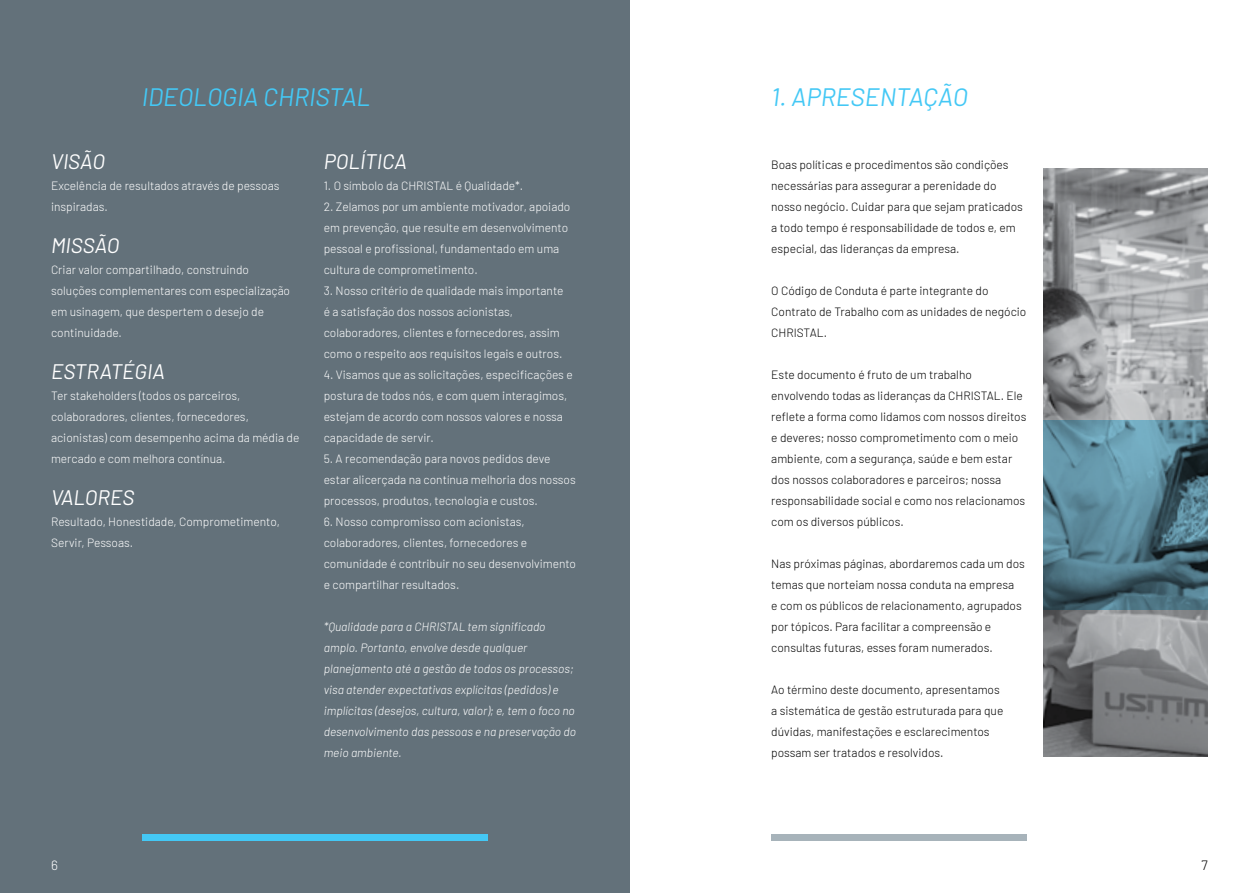
<style>
.page{position:relative;width:1259px;height:893px;background:#fff}
.page>*{position:absolute;margin:0;border:0;box-sizing:border-box;transform-origin:0 0}
.t1{font:italic 25.2px "Barlow";color:#44c8f5}
.t2{font:italic 21px "Barlow";color:#fff}
.t3{font:300 13.5px "Barlow";color:#000}
.t4{font:300 13.5px "Barlow";color:#fff}
.t5{font:300 12px/21px "Barlow";color:#fff}
.t6{font:300 12px/21px "Barlow";color:#000}
.t7{font:italic 300 12px/21px "Barlow";color:#fff}
</style>
<div class="page">
<div style="left:0;top:0;width:629px;height:893px;background:#63717a"></div>
<div style="left:142px;top:834px;width:346px;height:7px;background:#44c8f5"></div>
<div style="left:771px;top:834px;width:255px;height:7px;background:#a7b3ba"></div>
<img style="left:1043px;top:169px;width:165px;height:588px">
<svg style="left:1043px;top:421px;width:165px;height:189px;background:#527b8b"></svg>
<h1 class="t1" style="left:142px;top:78px;width:230px">IDEOLOGIA CHRISTAL</h1>
<h1 class="t1" style="left:771px;top:78px;width:198px">1. APRESENTAÇÃO</h1>
<h2 class="t2" style="left:51px;top:146px;width:55px">VISÃO</h2>
<p class="t5" style="left:51px;top:174px;width:230px">Excelência de resultados através de pessoas inspiradas.</p>
<h2 class="t2" style="left:51px;top:230px;width:70px">MISSÃO</h2>
<p class="t5" style="left:51px;top:258px;width:241px">Criar valor compartilhado, construindo soluções complementares com especialização em usinagem, que despertem o desejo de continuidade.</p>
<h2 class="t2" style="left:51px;top:356px;width:115px">ESTRATÉGIA</h2>
<p class="t5" style="left:51px;top:384px;width:250px">Ter stakeholders (todos os parceiros, colaboradores, clientes, fornecedores, acionistas) com desempenho acima da média de mercado e com melhora contínua.</p>
<h2 class="t2" style="left:51px;top:482px;width:85px">VALORES</h2>
<p class="t5" style="left:51px;top:510px;width:230px">Resultado, Honestidade, Comprometimento,<br>Servir, Pessoas.</p>
<h2 class="t2" style="left:324px;top:146px;width:85px">POLÍTICA</h2>
<p class="t5" style="left:324px;top:174px;width:201px">1. O símbolo da CHRISTAL é Qualidade*.</p>
<p class="t5" style="left:324px;top:195px;width:248px">2. Zelamos por um ambiente motivador, apoiado em prevenção, que resulte em desenvolvimento pessoal e profissional, fundamentado em uma cultura de comprometimento.</p>
<p class="t5" style="left:324px;top:279px;width:241px">3. Nosso critério de qualidade mais importante é a satisfação dos nossos acionistas, colaboradores, clientes e fornecedores, assim como o respeito aos requisitos legais e outros.</p>
<p class="t5" style="left:324px;top:363px;width:250px">4. Visamos que as solicitações, especificações e postura de todos nós, e com quem interagimos, estejam de acordo com nossos valores e nossa capacidade de servir.</p>
<p class="t5" style="left:324px;top:447px;width:253px">5. A recomendação para novos pedidos deve estar alicerçada na contínua melhoria dos nossos processos, produtos, tecnologia e custos.</p>
<p class="t5" style="left:324px;top:510px;width:254px">6. Nosso compromisso com acionistas, colaboradores, clientes, fornecedores e comunidade é contribuir no seu desenvolvimento e compartilhar resultados.</p>
<p class="t7" style="left:324px;top:615px;width:254px">*Qualidade para a CHRISTAL tem significado amplo. Portanto, envolve desde qualquer planejamento até a gestão de todos os processos; visa atender expectativas explícitas (pedidos) e implícitas (desejos, cultura, valor); e, tem o foco no desenvolvimento das pessoas e na preservação do meio ambiente.</p>
<p class="t4" style="left:51px;top:856px;width:8px">6</p>
<p class="t6" style="left:771px;top:153px;width:253px">Boas políticas e procedimentos são condições necessárias para assegurar a perenidade do nosso negócio. Cuidar para que sejam praticados a todo tempo é responsabilidade de todos e, em especial, das lideranças da empresa.</p>
<p class="t6" style="left:771px;top:279px;width:257px">O Código de Conduta é parte integrante do<br>Contrato de Trabalho com as unidades de negócio<br>CHRISTAL.</p>
<p class="t6" style="left:771px;top:363px;width:257px">Este documento é fruto de um trabalho envolvendo todas as lideranças da CHRISTAL. Ele reflete a forma como lidamos com nossos direitos e deveres; nosso comprometimento com o meio ambiente, com a segurança, saúde e bem estar dos nossos colaboradores e parceiros; nossa responsabilidade social e como nos relacionamos com os diversos públicos.</p>
<p class="t6" style="left:771px;top:552px;width:255px">Nas próximas páginas, abordaremos cada um dos temas que norteiam nossa conduta na empresa<br>e com os públicos de relacionamento, agrupados por tópicos. Para facilitar a compreensão e consultas futuras, esses foram numerados.</p>
<p class="t6" style="left:771px;top:678px;width:234px">Ao término deste documento, apresentamos a sistemática de gestão estruturada para que dúvidas, manifestações e esclarecimentos possam ser tratados e resolvidos.</p>
<p class="t3" style="left:1201px;top:856px;width:8px">7</p>
</div>
